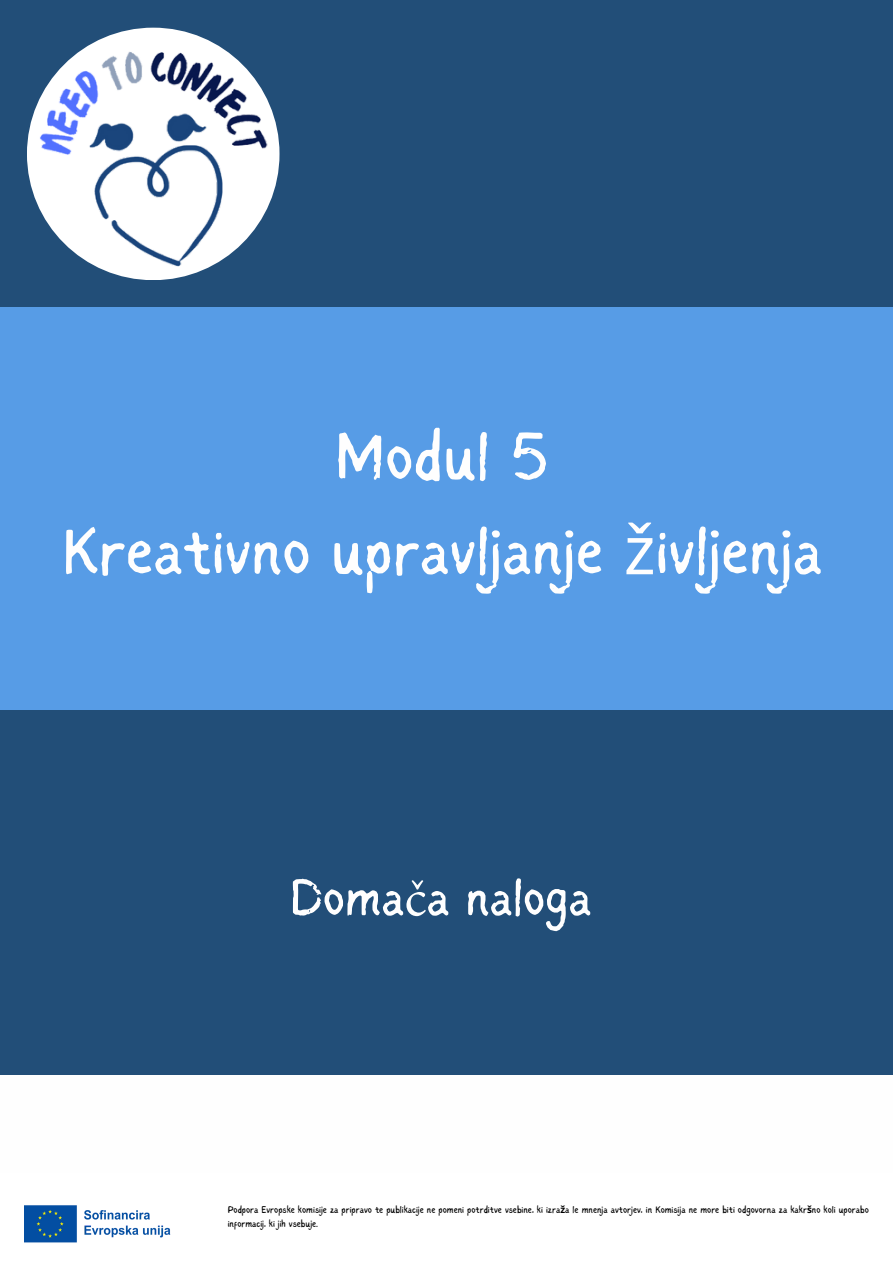
<style>
.page{position:relative;width:893px;height:1264px;background:#fff}
.page>*{position:absolute;margin:0;border:0;box-sizing:border-box;transform-origin:0 0}
.t1{font:67.5px/94.3px "Sigher";color:#fefefe;text-align:center}
.t2{font:52.5px "Sigher";color:#fefefe}
.t3{font:9.75px/13.5px "Sigher";color:#000}
.s1{font-family:"Noto Sans"}
.s2{font-family:"Minion Pro"}
.s3{font-family:"Noto Sans";font-weight:700}
</style>
<div class="page">
<img style="left:25px;top:1205px;width:146px;height:38px">
<div style="left:0;top:0;width:892px;height:312px;background:#224e78"></div>
<img style="left:27px;top:27px;width:253px;height:253px">
<div style="left:0;top:307px;width:892px;height:404px;background:#579ce6"></div>
<div style="left:0;top:710px;width:892px;height:365px;background:#224e78"></div>
<h1 class="t1" style="left:62px;top:414px;width:761px">Modul 5<br>Kreativno upravljanje <span class="s1">ž</span>ivljenja</h1>
<h2 class="t2" style="left:290px;top:876px;width:303px">Doma<span class="s2">č</span>a naloga</h2>
<p class="t3" style="left:228px;top:1203px;width:642px">Podpora Evropske komisije za pripravo te publikacije ne pomeni potrditve vsebine, ki izra<span class="s3">ž</span>a le mnenja avtorjev, in Komisija ne more biti odgovorna za kakr<span class="s3">š</span>no koli uporabo informacij, ki jih vsebuje.</p>
</div>
